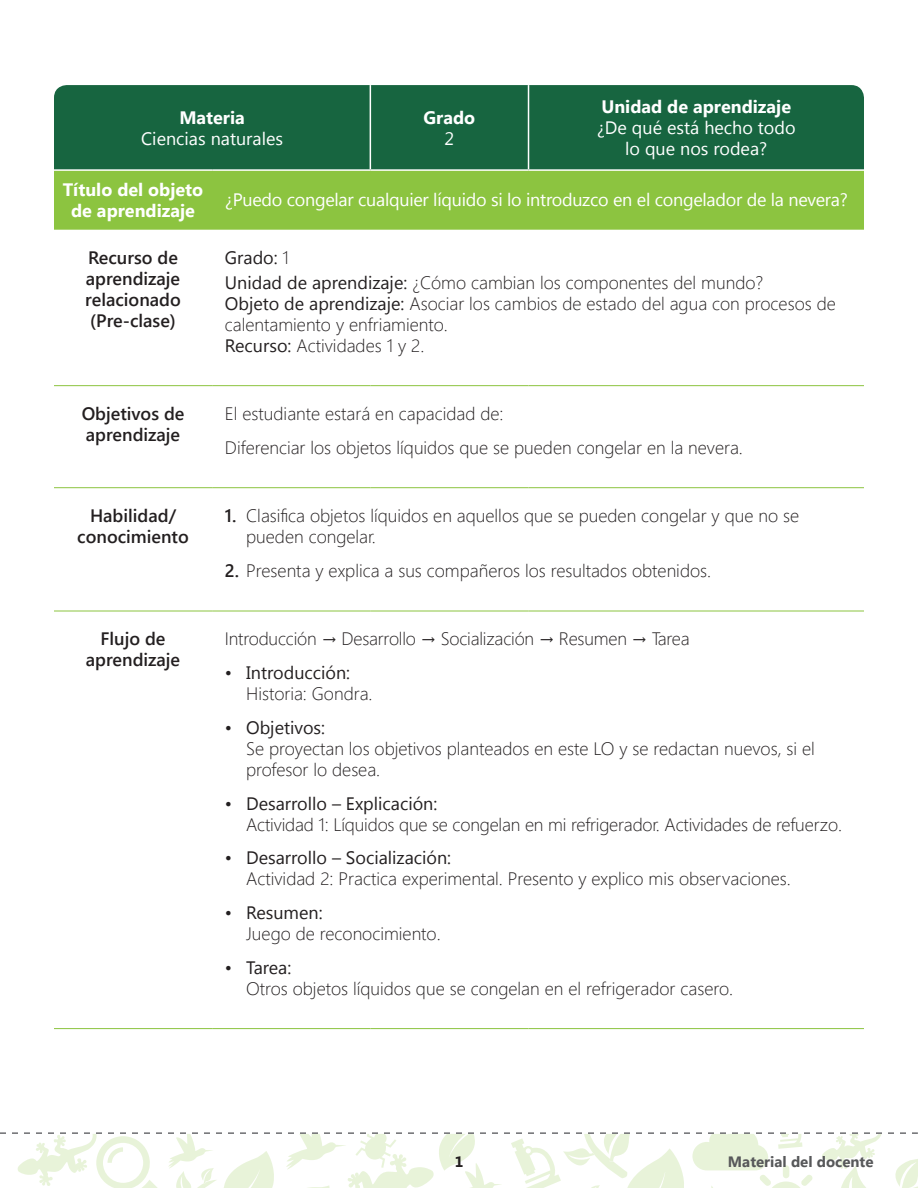
<style>
.page{position:relative;width:918px;height:1188px;background:#fff}
.page>*{position:absolute;margin:0;border:0;box-sizing:border-box;transform-origin:0 0}
.t1{font:300 18px/21px "Segoe UI";color:#231f20}
.t2{font:18px/21px "Segoe UI";letter-spacing:-.015em;color:#fff;text-align:center}
.t3{font:600 18px/21px "Segoe UI";color:#231f20}
.t4{font:18px "Segoe UI";color:#231f20}
.t5{font:700 18px/21px "Segoe UI";color:#fff;text-align:center}
.t6{font:700 15px "Segoe UI";color:#57585a}
.t7{font:700 15px "Segoe UI";color:#231f20}
.s1{font-weight:400}
.s2{font-weight:600}
</style>
<div class="page">
<svg style="left:0;top:1132px;width:918px;height:56px"></svg>
<div style="left:54px;top:85px;width:810px;height:84px;background:#176540"></div>
<div style="left:54px;top:171px;width:810px;height:59px;background:#8cc440"></div>
<hr style="left:370px;top:85px;width:1px;height:84px;background:#fff">
<hr style="left:528px;top:85px;width:1px;height:84px;background:#fff">
<hr style="left:54px;top:487px;width:158px;height:1px;background:#8cc440">
<hr style="left:212px;top:487px;width:158px;height:1px;background:#8cc440">
<hr style="left:370px;top:487px;width:159px;height:1px;background:#8cc440">
<hr style="left:529px;top:487px;width:335px;height:1px;background:#8cc440">
<hr style="left:54px;top:611px;width:158px;height:1px;background:#8cc440">
<hr style="left:212px;top:611px;width:158px;height:1px;background:#8cc440">
<hr style="left:370px;top:611px;width:159px;height:1px;background:#8cc440">
<hr style="left:529px;top:611px;width:335px;height:1px;background:#8cc440">
<hr style="left:54px;top:1028px;width:158px;height:1px;background:#8cc440">
<hr style="left:212px;top:1028px;width:158px;height:1px;background:#8cc440">
<hr style="left:370px;top:1028px;width:159px;height:1px;background:#8cc440">
<hr style="left:529px;top:1028px;width:335px;height:1px;background:#8cc440">
<hr style="left:54px;top:385px;width:158px;height:1px;background:#8cc440">
<hr style="left:212px;top:385px;width:158px;height:1px;background:#8cc440">
<hr style="left:370px;top:385px;width:159px;height:1px;background:#8cc440">
<hr style="left:529px;top:385px;width:335px;height:1px;background:#8cc440">
<p class="t5" style="left:179px;top:106px;width:67px">Materia</p>
<p class="t2" style="left:141px;top:127px;width:143px">Ciencias naturales</p>
<p class="t5" style="left:424px;top:106px;width:53px">Grado</p>
<p class="t2" style="left:445px;top:127px;width:11px">2</p>
<p class="t5" style="left:601px;top:95px;width:191px">Unidad de aprendizaje</p>
<p class="t2" style="left:597px;top:116px;width:200px">¿De qué está hecho todo lo que nos rodea?</p>
<p class="t5" style="left:63px;top:178px;width:142px">Título del objeto de aprendizaje</p>
<p class="t2" style="left:225px;top:189px;width:625px">¿Puedo congelar cualquier líquido si lo introduzco en el congelador de la nevera?</p>
<p class="t3" style="left:85px;top:247px;width:97px">Recurso de aprendizaje relacionado (Pre-clase)</p>
<p class="t1" style="left:225px;top:244px;width:540px;line-height:25.2px"><span class="s1">Grado:</span> 1<br><span class="s1">Unidad de aprendizaje:</span> ¿Cómo cambian los componentes del mundo?</p>
<p class="t1" style="left:225px;top:293px;width:612px"><span class="s1">Objeto de aprendizaje:</span> Asociar los cambios de estado del agua con procesos de calentamiento y enfriamiento.<br><span class="s1">Recurso:</span> Actividades 1 y 2.</p>
<p class="t3" style="left:82px;top:403px;width:104px">Objetivos de aprendizaje</p>
<p class="t1" style="left:225px;top:396px;width:520px;line-height:33.8px">El estudiante estará en capacidad de:<br>Diferenciar los objetos líquidos que se pueden congelar en la nevera.</p>
<p class="t3" style="left:77px;top:505px;width:113px;text-align:center">Habilidad/ conocimiento</p>
<p class="t1" style="left:246px;top:504px;width:555px;text-indent:-21px"><span class="s2">1.</span> Clasifica objetos líquidos en aquellos que se pueden congelar y que no se pueden congelar.</p>
<p class="t1" style="left:225px;top:559px;width:488px"><span class="s2">2.</span> Presenta y explica a sus compañeros los resultados obtenidos.</p>
<p class="t3" style="left:86px;top:628px;width:96px;text-align:center">Flujo de aprendizaje</p>
<p class="t1" style="left:225px;top:628px;width:466px">Introducción → Desarrollo → Socialización → Resumen → Tarea</p>
<p class="t4" style="left:225px;top:660px;width:127px">• Introducción:</p>
<p class="t1" style="left:246px;top:682px;width:128px">Historia: Gondra.</p>
<p class="t4" style="left:225px;top:715px;width:102px">• Objetivos:</p>
<p class="t1" style="left:246px;top:737px;width:570px">Se proyectan los objetivos planteados en este LO y se redactan nuevos, si el profesor lo desea.</p>
<p class="t4" style="left:225px;top:791px;width:214px">• Desarrollo – Explicación:</p>
<p class="t1" style="left:246px;top:813px;width:597px">Actividad 1: Líquidos que se congelan en mi refrigerador. Actividades de refuerzo.</p>
<p class="t4" style="left:225px;top:846px;width:228px">• Desarrollo – Socialización:</p>
<p class="t1" style="left:246px;top:868px;width:546px">Actividad 2: Practica experimental. Presento y explico mis observaciones.</p>
<p class="t4" style="left:225px;top:900px;width:99px">• Resumen:</p>
<p class="t1" style="left:246px;top:922px;width:196px">Juego de reconocimiento.</p>
<p class="t4" style="left:225px;top:955px;width:68px">• Tarea:</p>
<p class="t1" style="left:246px;top:977px;width:488px">Otros objetos líquidos que se congelan en el refrigerador casero.</p>
<p class="t7" style="left:455px;top:1151px;width:10px">1</p>
<p class="t6" style="left:728px;top:1151px;width:147px">Material del docente</p>
</div>
